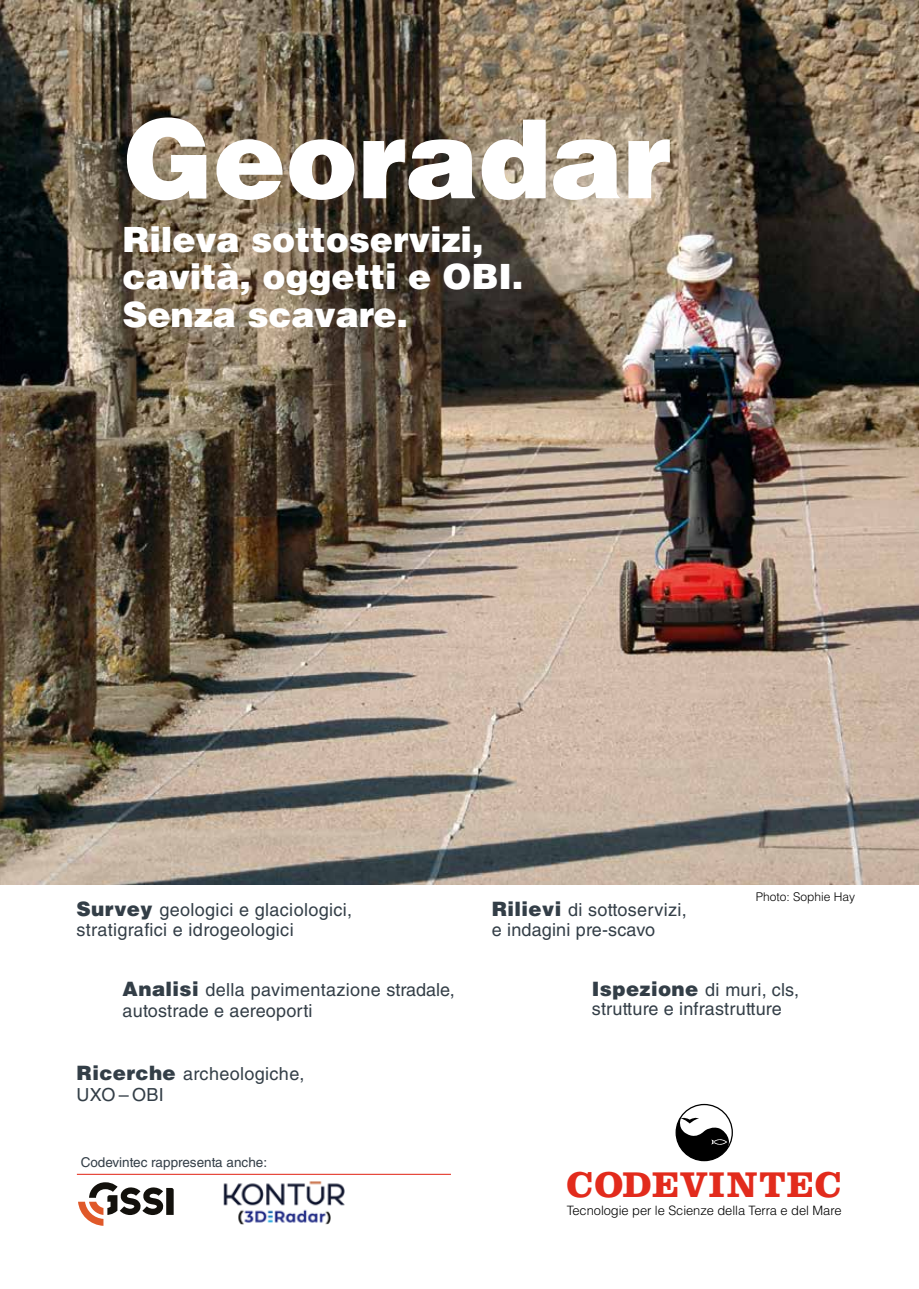
<style>
.page{position:relative;width:919px;height:1289px;background:#fff}
.page>*{position:absolute;margin:0;border:0;box-sizing:border-box;transform-origin:0 0}
.t1{font:900 109.2px "Helvetica LT Std";letter-spacing:-.005em;color:#fff}
.t2{font:700 37.05px "Clarendon LT Std";letter-spacing:.03em;color:#e22b1c}
.t3{font:900 34.8px/37.5px "Helvetica LT Std";letter-spacing:-.005em;color:#fff}
.t4{font:18px/19.5px "Helvetica LT Std";letter-spacing:.02em;color:#333e47}
.t5{font:13.5px "Helvetica LT Std";color:#333e47}
.t6{font:300 12.9px "Helvetica LT Std";letter-spacing:-.005em;color:#000}
.t7{font:300 12px "Helvetica LT Std";color:#000}
.s1{font-weight:900;font-size:19.8px}
</style>
<div class="page">
<svg style="left:676px;top:1105px;width:56px;height:55px"></svg>
<div style="left:675px;top:1103px;width:57px;height:58px;border:1px solid #000;border-radius:50%"></div>
<img style="left:0;top:0;width:918px;height:884px">
<svg style="left:78px;top:1182px;width:96px;height:43px"></svg>
<hr style="left:77px;top:1173px;width:374px;height:1px;background:#e22b1c">
<img style="left:223px;top:1181px;width:122px;height:43px">
<h1 class="t1" style="left:123px;top:88px;width:550px">Georadar</h1>
<h3 class="t3" style="left:123px;top:219px;width:402px">Rileva sottoservizi, cavità, oggetti e OBI.<br>Senza scavare.</h3>
<p class="t4" style="left:77px;top:900px;width:277px"><span class="s1">Survey</span> geologici e glaciologici, stratigrafici e idrogeologici</p>
<p class="t4" style="left:491px;top:900px;width:197px"><span class="s1">Rilievi</span> di sottoservizi, e indagini pre-scavo</p>
<p class="t7" style="left:755px;top:889px;width:101px">Photo: Sophie Hay</p>
<p class="t4" style="left:123px;top:979px;width:334px;line-height:21px"><span class="s1">Analisi</span> della pavimentazione stradale, autostrade e aereoporti</p>
<p class="t4" style="left:77px;top:1063px;width:229px;line-height:21px"><span class="s1">Ricerche</span> archeologiche,<br>UXO – OBI</p>
<p class="t5" style="left:81px;top:1154px;width:188px">Codevintec rappresenta anche:</p>
<p class="t4" style="left:591px;top:979px;width:209px"><span class="s1">Ispezione</span> di muri, cls, strutture e infrastrutture</p>
<h2 class="t2" style="left:566px;top:1162px;width:277px">CODEVINTEC</h2>
<p class="t6" style="left:567px;top:1202px;width:276px">Tecnologie per le Scienze della Terra e del Mare</p>
</div>
